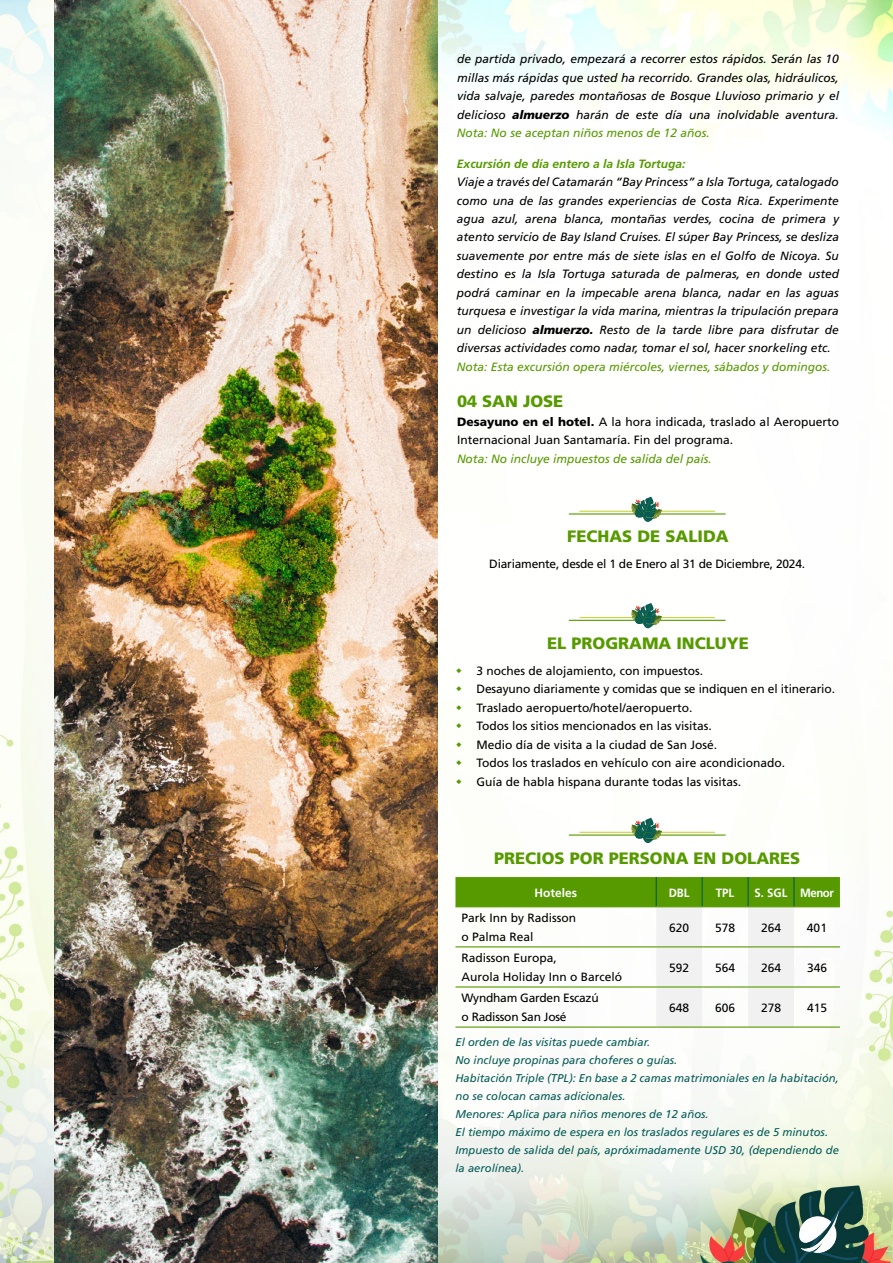
<style>
.page{position:relative;width:893px;height:1263px;background:#fff}
.page>*{position:absolute;margin:0;border:0;box-sizing:border-box;transform-origin:0 0}
.t1{font:900 16.5px "Frutiger";color:#569a00}
.t2{font:italic 12px/18.5px "Frutiger";color:#000;text-align:justify}
.t3{font:12px/18.5px "Frutiger";color:#000}
.t4{font:italic 12px "Frutiger";color:#569a00}
.t5{font:12px/18.8px "Frutiger";letter-spacing:-.02em;color:#000}
.t6{font:italic 700 12px "Frutiger";color:#569a00}
.t7{font:700 12px "Frutiger";letter-spacing:-.04em;color:#fff;scale:.95 1}
.t8{font:700 12px "Frutiger";color:#fff}
.t9{font:700 12px "Frutiger";color:#fff;scale:.95 1}
.t10{font:italic 11.25px/18px "Frutiger";color:#065b57}
.s1{font-weight:900}
.s2{color:#569a00}
</style>
<div class="page">
<img style="left:0;top:0;width:893px;height:1263px">
<img style="left:800px;top:1210px;width:39px;height:43px">
<hr style="left:0;top:418px;width:1px;height:74px;background:#fff">
<svg style="left:455px;top:877px;width:385px;height:149px"></svg>
<hr style="left:747px;top:877px;width:2px;height:29px;background:#065b57">
<hr style="left:793px;top:877px;width:2px;height:29px;background:#065b57">
<hr style="left:455px;top:986px;width:201px;height:1px;background:#569a00">
<hr style="left:656px;top:986px;width:46px;height:1px;background:#569a00">
<hr style="left:702px;top:986px;width:46px;height:1px;background:#569a00">
<hr style="left:748px;top:986px;width:46px;height:1px;background:#569a00">
<hr style="left:794px;top:986px;width:46px;height:1px;background:#569a00">
<hr style="left:455px;top:1026px;width:201px;height:2px;background:#569a00">
<hr style="left:656px;top:1026px;width:46px;height:2px;background:#569a00">
<hr style="left:702px;top:1026px;width:46px;height:2px;background:#569a00">
<hr style="left:748px;top:1026px;width:46px;height:2px;background:#569a00">
<hr style="left:794px;top:1026px;width:46px;height:2px;background:#569a00">
<hr style="left:646px;top:511px;width:69px;height:1px;background:#cad53f">
<hr style="left:656px;top:513px;width:70px;height:1px;background:#569a00">
<hr style="left:579px;top:511px;width:70px;height:1px;background:#cad53f">
<hr style="left:569px;top:513px;width:69px;height:1px;background:#569a00">
<svg style="left:631px;top:497px;width:31px;height:25px"></svg>
<hr style="left:646px;top:617px;width:69px;height:1px;background:#cad53f">
<hr style="left:656px;top:620px;width:70px;height:1px;background:#569a00">
<hr style="left:579px;top:617px;width:70px;height:1px;background:#cad53f">
<hr style="left:569px;top:620px;width:69px;height:1px;background:#569a00">
<svg style="left:631px;top:603px;width:31px;height:25px"></svg>
<hr style="left:646px;top:832px;width:69px;height:1px;background:#cad53f">
<hr style="left:656px;top:834px;width:70px;height:2px;background:#569a00">
<hr style="left:579px;top:832px;width:70px;height:1px;background:#cad53f">
<hr style="left:569px;top:834px;width:69px;height:2px;background:#569a00">
<svg style="left:631px;top:818px;width:31px;height:25px"></svg>
<img style="left:54px;top:0;width:383px;height:1263px">
<svg style="left:456px;top:668px;width:5px;height:5px"></svg>
<svg style="left:456px;top:686px;width:5px;height:5px"></svg>
<svg style="left:456px;top:705px;width:5px;height:5px"></svg>
<svg style="left:456px;top:723px;width:5px;height:5px"></svg>
<svg style="left:456px;top:742px;width:5px;height:5px"></svg>
<svg style="left:456px;top:760px;width:5px;height:5px"></svg>
<svg style="left:456px;top:779px;width:5px;height:5px"></svg>
<p class="t2" style="left:457px;top:50px;width:383px">de partida privado, empezará a recorrer estos rápidos. Serán las 10 millas más rápidas que usted ha recorrido. Grandes olas, hidráulicos, vida salvaje, paredes montañosas de Bosque Lluvioso primario y el delicioso <span class="s1">almuerzo</span> harán de este día una inolvidable aventura.<br><span class="s2">Nota: No se aceptan niños menos de 12 años.</span></p>
<p class="t6" style="left:457px;top:156px;width:230px">Excursión de día entero a la Isla Tortuga:</p>
<p class="t2" style="left:457px;top:173px;width:383px">Viaje a través del Catamarán “Bay Princess” a Isla Tortuga, catalogado como una de las grandes experiencias de Costa Rica. Experimente agua azul, arena blanca, montañas verdes, cocina de primera y atento servicio de Bay Island Cruises. El súper Bay Princess, se desliza suavemente por entre más de siete islas en el Golfo de Nicoya. Su destino es la Isla Tortuga saturada de palmeras, en donde usted podrá caminar en la impecable arena blanca, nadar en las aguas turquesa e investigar la vida marina, mientras la tripulación prepara un delicioso <span class="s1">almuerzo.</span> Resto de la tarde libre para disfrutar de diversas actividades como nadar, tomar el sol, hacer snorkeling etc.</p>
<p class="t4" style="left:457px;top:359px;width:375px">Nota: Esta excursión opera miércoles, viernes, sábados y domingos.</p>
<h1 class="t1" style="left:457px;top:392px;width:108px">04 SAN JOSE</h1>
<p class="t3" style="left:457px;top:412px;width:383px"><span class="s1">Desayuno en el hotel.</span> A la hora indicada, traslado al Aeropuerto<br>Internacional Juan Santamaría. Fin del programa.</p>
<p class="t4" style="left:457px;top:452px;width:256px">Nota: No incluye impuestos de salida del país.</p>
<h1 class="t1" style="left:567px;top:527px;width:163px">FECHAS DE SALIDA</h1>
<p class="t5" style="left:489px;top:554px;width:317px">Diariamente, desde el 1 de Enero al 31 de Diciembre, 2024.</p>
<h1 class="t1" style="left:547px;top:633px;width:203px">EL PROGRAMA INCLUYE</h1>
<p class="t3" style="left:476px;top:661px;width:360px">3 noches de alojamiento, con impuestos.<br>Desayuno diariamente y comidas que se indiquen en el itinerario.<br>Traslado aeropuerto/hotel/aeropuerto.<br>Todos los sitios mencionados en las visitas.<br>Medio día de visita a la ciudad de San José.<br>Todos los traslados en vehículo con aire acondicionado.<br>Guía de habla hispana durante todas las visitas.</p>
<h1 class="t1" style="left:494px;top:848px;width:308px">PRECIOS POR PERSONA EN DOLARES</h1>
<p class="t8" style="left:534px;top:885px;width:44px">Hoteles</p>
<p class="t9" style="left:669px;top:885px;width:23px">DBL</p>
<p class="t9" style="left:716px;top:885px;width:21px">TPL</p>
<p class="t7" style="left:755px;top:885px;width:85px">S. SGL Menor</p>
<p class="t3" style="left:461px;top:908px;width:116px">Park Inn by Radisson o Palma Real</p>
<p class="t3" style="left:669px;top:918px;width:22px">620</p>
<p class="t3" style="left:715px;top:918px;width:22px">578</p>
<p class="t3" style="left:761px;top:918px;width:22px">264</p>
<p class="t3" style="left:807px;top:918px;width:22px">401</p>
<p class="t3" style="left:461px;top:948px;width:162px">Radisson Europa,<br>Aurola Holiday Inn o Barceló</p>
<p class="t3" style="left:669px;top:958px;width:22px">592</p>
<p class="t3" style="left:715px;top:958px;width:22px">564</p>
<p class="t3" style="left:761px;top:958px;width:22px">264</p>
<p class="t3" style="left:807px;top:958px;width:22px">346</p>
<p class="t5" style="left:461px;top:989px;width:139px">Wyndham Garden Escazú o Radisson San José</p>
<p class="t3" style="left:669px;top:998px;width:22px">648</p>
<p class="t3" style="left:715px;top:998px;width:22px">606</p>
<p class="t3" style="left:761px;top:998px;width:22px">278</p>
<p class="t3" style="left:807px;top:998px;width:22px">415</p>
<p class="t10" style="left:455px;top:1033px;width:385px">El orden de las visitas puede cambiar.<br>No incluye propinas para choferes o guías.<br>Habitación Triple (TPL): En base a 2 camas matrimoniales en la habitación, no se colocan camas adicionales.<br>Menores: Aplica para niños menores de 12 años.<br>El tiempo máximo de espera en los traslados regulares es de 5 minutos.<br>Impuesto de salida del país, apróximadamente USD 30, (dependiendo de la aerolínea).</p>
</div>
